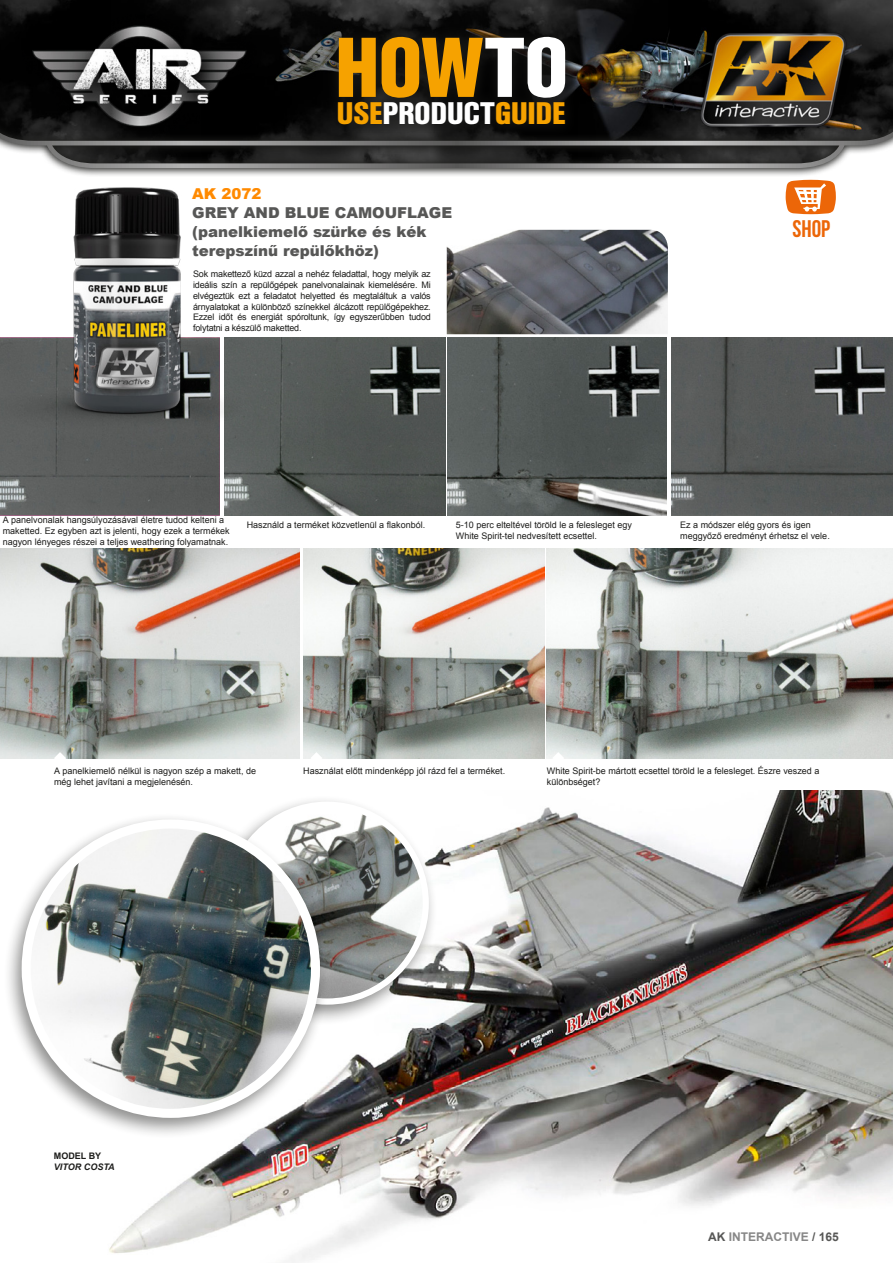
<style>
.page{position:relative;width:893px;height:1263px;background:#fff}
.page>*{position:absolute;margin:0;border:0;box-sizing:border-box;transform-origin:0 0}
.t1{font:700 83.7px "Helvetica Con BQ";letter-spacing:-.005em;color:#f6a200}
.t2{font:700 30.9px "Helvetica Con BQ";letter-spacing:-.005em;color:#f6a200}
.t3{font:700 24px "Bebas Neue";color:#ec6608}
.t4{font:900 15px/19.2px "Arial";color:#575756}
.t5{font:900 15px "Arial";color:#ff8a00}
.t6{font:700 12px "Arial";color:#878787}
.t7{font:9px/10.8px "Arial";color:#1d1d1b}
.t8{font:italic 700 9px "Arial";color:#1d1d1b}
.t9{font:700 9px "Arial";color:#1d1d1b}
.s1{color:#fff}
.s2{color:#575756}
</style>
<div class="page">
<img style="left:0;top:0;width:893px;height:89px">
<svg style="left:0;top:89px;width:893px;height:87px;background:#4e4e4e"></svg>
<svg style="left:298px;top:132px;width:595px;height:36px;background:#454545"></svg>
<img style="left:0;top:486px;width:220px;height:30px">
<img style="left:547px;top:549px;width:346px;height:209px">
<img style="left:0;top:549px;width:300px;height:209px">
<img style="left:303px;top:549px;width:241px;height:209px">
<svg style="left:54px;top:752px;width:12px;height:7px"></svg>
<svg style="left:310px;top:752px;width:12px;height:7px"></svg>
<svg style="left:552px;top:752px;width:12px;height:6px"></svg>
<img style="left:109px;top:790px;width:784px;height:473px">
<img style="left:447px;top:230px;width:221px;height:104px">
<img style="left:681px;top:0;width:186px;height:170px">
<img style="left:224px;top:337px;width:221px;height:179px">
<img style="left:448px;top:337px;width:219px;height:179px">
<img style="left:671px;top:337px;width:222px;height:179px">
<svg style="left:324px;top:23px;width:256px;height:116px;background:#151514"></svg>
<img style="left:0;top:126px;width:298px;height:360px">
<img style="left:18px;top:0;width:243px;height:203px">
<div style="left:208px;top:795px;width:230px;height:230px;background:#1d1d1b;opacity:.5"></div>
<img style="left:229px;top:805px;width:197px;height:196px;border-radius:98px">
<div style="left:226px;top:801px;width:203px;height:204px;border:6px solid #fff;border-radius:50%"></div>
<div style="left:3px;top:813px;width:327px;height:326px;background:#1d1d1b;opacity:.5"></div>
<img style="left:26px;top:824px;width:289px;height:289px;border-radius:145px">
<div style="left:22px;top:819px;width:298px;height:299px;border:9px solid #fff;border-radius:50%"></div>
<svg style="left:786px;top:180px;width:50px;height:34px"></svg>
<h1 class="t1" style="left:335px;top:22px;width:235px">HOW<span class="s1">TO</span></h1>
<h2 class="t2" style="left:337px;top:97px;width:230px">USE<span class="s1">PRODUCT</span>GUIDE</h2>
<h3 class="t5" style="left:192px;top:182px;width:71px">AK 2072</h3>
<h3 class="t4" style="left:192px;top:202px;width:261px">GREY AND BLUE CAMOUFLAGE (panelkiemelő szürke és kék terepszínű repülőkhöz)</h3>
<p class="t7" style="left:193px;top:269px;width:239px;text-align:justify">Sok makettező küzd azzal a nehéz feladattal, hogy melyik az ideális szín a repülőgépek panelvonalainak kiemelésére. Mi elvégeztük ezt a feladatot helyetted és megtaláltuk a valós árnyalatokat a különböző színekkel álcázott repülőgépekhez.<br>Ezzel időt és energiát spóroltunk, így egyszerűbben tudod folytatni a készülő maketted.</p>
<h3 class="t3" style="left:792px;top:216px;width:39px">shop</h3>
<p class="t7" style="left:3px;top:515px;width:229px">A panelvonalak hangsúlyozásával életre tudod kelteni a maketted. Ez egyben azt is jelenti, hogy ezek a termékek nagyon lényeges részei a teljes weathering folyamatnak.</p>
<p class="t7" style="left:247px;top:520px;width:180px">Használd a terméket közvetlenül a flakonból.</p>
<p class="t7" style="left:456px;top:520px;width:178px">5-10 perc elteltével töröld le a felesleget egy<br>White Spirit-tel nedvesített ecsettel.</p>
<p class="t7" style="left:680px;top:520px;width:151px">Ez a módszer elég gyors és igen meggyőző eredményt érhetsz el vele.</p>
<p class="t7" style="left:54px;top:766px;width:204px">A panelkiemelő nélkül is nagyon szép a makett, de még lehet javítani a megjelenésén.</p>
<p class="t7" style="left:303px;top:766px;width:204px">Használat előtt mindenképp jól rázd fel a terméket.</p>
<p class="t7" style="left:547px;top:766px;width:274px">White Spirit-be mártott ecsettel töröld le a felesleget. Észre veszed a különbséget?</p>
<p class="t9" style="left:54px;top:1149px;width:49px">MODEL BY</p>
<p class="t8" style="left:54px;top:1160px;width:62px">VITOR COSTA</p>
<h3 class="t6" style="left:708px;top:1228px;width:132px"><span class="s2">AK</span> INTERACTIVE <span class="s2">/ 165</span></h3>
</div>
